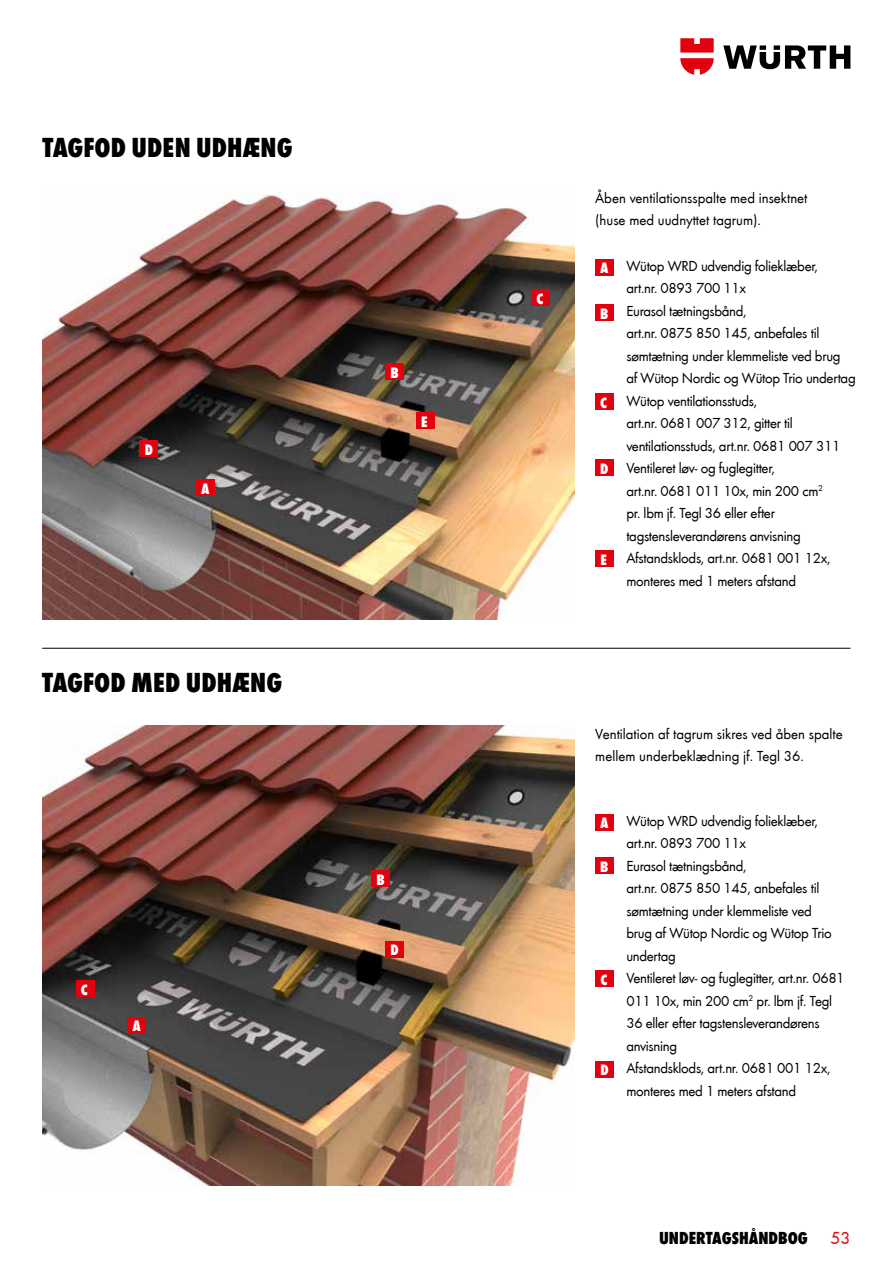
<style>
.page{position:relative;width:893px;height:1263px;background:#fff}
.page>*{position:absolute;margin:0;border:0;box-sizing:border-box;transform-origin:0 0}
.t1{font:800 condensed 28.5px "Wuerth";letter-spacing:.005em;color:#000}
.t2{font:800 condensed 18px "Wuerth";color:#000}
.t3{font:18px "Wuerth";color:#e3000f}
.t4{font:15.6px "Wuerth Extra Bold Cond Caps";color:#fff}
.t5{font:15px/22.5px "Wuerth";letter-spacing:-.02em;color:#000}
.t6{font:15px/22.5px "Wuerth";color:#000}
</style>
<div class="page">
<svg style="left:723px;top:45px;width:127px;height:24px"></svg>
<svg style="left:680px;top:38px;width:34px;height:37px"></svg>
<div style="left:595px;top:259px;width:19px;height:16px;background:#e3000f"></div>
<hr style="left:42px;top:648px;width:808px;height:1px;background:#000">
<div style="left:595px;top:814px;width:19px;height:16px;background:#e3000f"></div>
<div style="left:595px;top:857px;width:19px;height:17px;background:#e3000f"></div>
<div style="left:595px;top:304px;width:19px;height:17px;background:#e3000f"></div>
<div style="left:595px;top:393px;width:19px;height:17px;background:#e3000f"></div>
<div style="left:595px;top:459px;width:19px;height:17px;background:#e3000f"></div>
<div style="left:595px;top:550px;width:19px;height:17px;background:#e3000f"></div>
<img style="left:43px;top:192px;width:531px;height:428px">
<div style="left:196px;top:479px;width:19px;height:17px;background:#e3000f"></div>
<div style="left:385px;top:364px;width:19px;height:16px;background:#e3000f"></div>
<div style="left:531px;top:290px;width:19px;height:16px;background:#e3000f"></div>
<div style="left:140px;top:440px;width:18px;height:17px;background:#e3000f"></div>
<div style="left:416px;top:413px;width:18px;height:16px;background:#e3000f"></div>
<div style="left:595px;top:970px;width:19px;height:17px;background:#e3000f"></div>
<div style="left:595px;top:1061px;width:19px;height:16px;background:#e3000f"></div>
<img style="left:43px;top:726px;width:531px;height:459px">
<div style="left:128px;top:1017px;width:18px;height:16px;background:#e3000f"></div>
<div style="left:372px;top:870px;width:18px;height:17px;background:#e3000f"></div>
<div style="left:76px;top:980px;width:18px;height:17px;background:#e3000f"></div>
<div style="left:385px;top:941px;width:19px;height:16px;background:#e3000f"></div>
<h1 class="t1" style="left:43px;top:127px;width:252px">TAGFOD UDEN UDHÆNG</h1>
<p class="t4" style="left:145px;top:438px;width:10px">D</p>
<p class="t4" style="left:201px;top:477px;width:10px">A</p>
<h1 class="t1" style="left:42px;top:662px;width:242px">TAGFOD MED UDHÆNG</h1>
<p class="t4" style="left:81px;top:979px;width:8px">C</p>
<p class="t4" style="left:133px;top:1015px;width:10px">A</p>
<p class="t4" style="left:391px;top:362px;width:10px">B</p>
<p class="t4" style="left:421px;top:411px;width:8px">E</p>
<p class="t4" style="left:377px;top:868px;width:10px">B</p>
<p class="t4" style="left:391px;top:939px;width:10px">D</p>
<p class="t4" style="left:537px;top:288px;width:8px">C</p>
<p class="t6" style="left:595px;top:186px;width:214px">Åben ventilationsspalte med insektnet (huse med uudnyttet tagrum).</p>
<p class="t5" style="left:626px;top:254px;width:231px">Wütop WRD udvendig folieklæber,<br>art.nr. 0893 700 11x<br>Eurasol tætningsbånd,<br>art.nr. 0875 850 145, anbefales til sømtætning under klemmeliste ved brug<br>af Wütop Nordic og Wütop Trio undertag<br>Wütop ventilationsstuds,<br>art.nr. 0681 007 312, gitter til ventilationsstuds, art.nr. 0681 007 311<br>Ventileret løv- og fuglegitter,<br>art.nr. 0681 011 10x, min 200 cm<sup>2<br></sup>pr. lbm jf. Tegl 36 eller efter tagstensleverandørens anvisning<br>Afstandsklods, art.nr. 0681 001 12x, monteres med 1 meters afstand</p>
<p class="t4" style="left:600px;top:257px;width:10px">A</p>
<p class="t4" style="left:600px;top:303px;width:10px">B</p>
<p class="t4" style="left:600px;top:392px;width:8px">C</p>
<p class="t4" style="left:600px;top:458px;width:10px">D</p>
<p class="t4" style="left:600px;top:549px;width:8px">E</p>
<p class="t6" style="left:595px;top:722px;width:249px">Ventilation af tagrum sikres ved åben spalte mellem underbeklædning jf. Tegl 36.</p>
<p class="t4" style="left:600px;top:812px;width:10px">A</p>
<p class="t4" style="left:600px;top:855px;width:10px">B</p>
<p class="t4" style="left:600px;top:968px;width:8px">C</p>
<p class="t4" style="left:600px;top:1059px;width:10px">D</p>
<p class="t5" style="left:626px;top:809px;width:220px">Wütop WRD udvendig folieklæber, art.nr. 0893 700 11x<br>Eurasol tætningsbånd,<br>art.nr. 0875 850 145, anbefales til sømtætning under klemmeliste ved<br>brug af Wütop Nordic og Wütop Trio undertag<br>Ventileret løv- og fuglegitter, art.nr. 0681<br>011 10x, min 200 cm<sup>2</sup> pr. lbm jf. Tegl<br>36 eller efter tagstensleverandørens anvisning<br>Afstandsklods, art.nr. 0681 001 12x, monteres med 1 meters afstand</p>
<p class="t2" style="left:659px;top:1225px;width:150px">UNDERTAGSHÅNDBOG</p>
<p class="t3" style="left:830px;top:1225px;width:21px">53</p>
</div>
